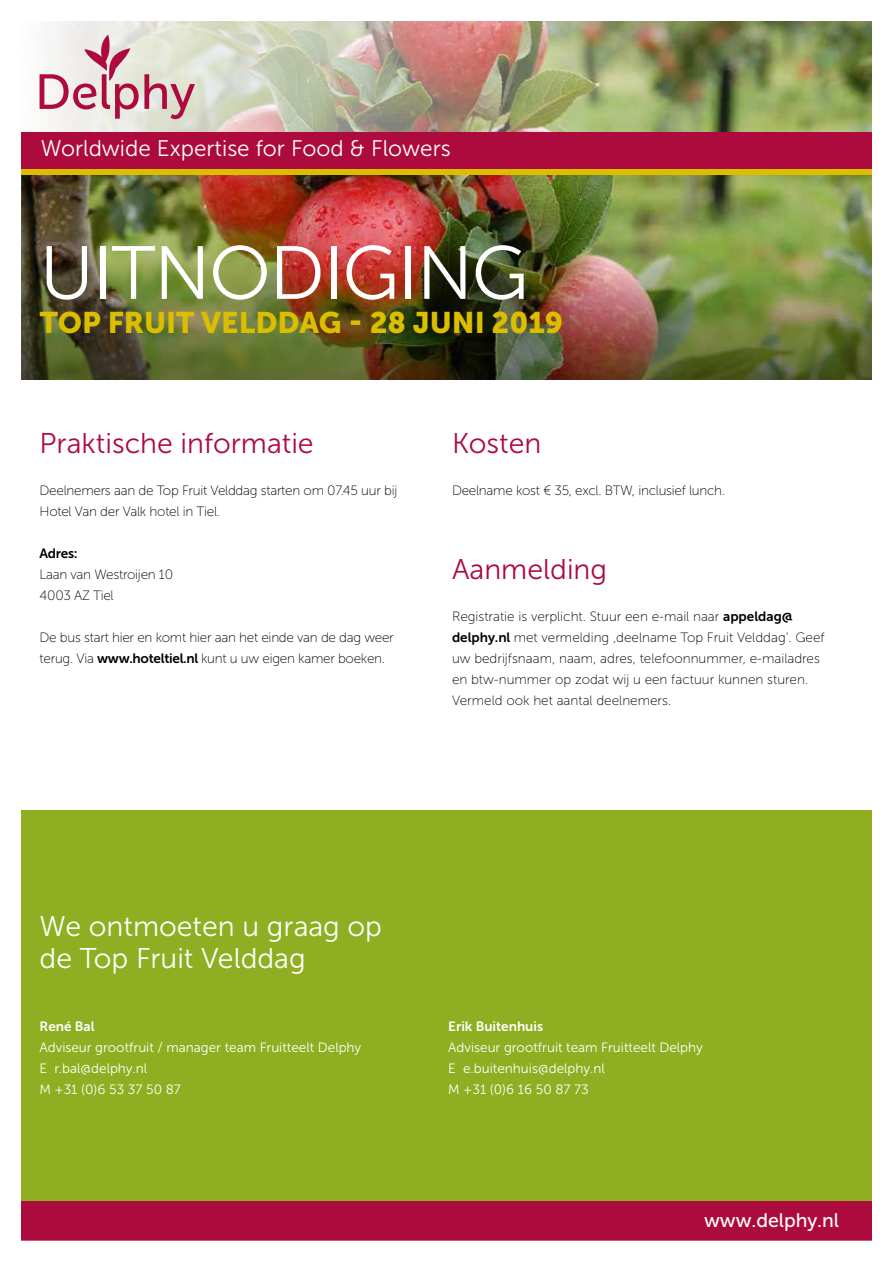
<style>
.page{position:relative;width:893px;height:1263px;background:#fff}
.page>*{position:absolute;margin:0;border:0;box-sizing:border-box;transform-origin:0 0}
.t1{font:75px "Museo Sans 300";letter-spacing:-.02em;color:#fff}
.t2{font:29.55px "Museo Sans 900";color:#dcbe00}
.t3{font:28.5px "Museo Sans 300";color:#ad0a3e}
.t4{font:28.5px/31.5px "Museo Sans 300";color:#fff}
.t5{font:22.5px "Museo Sans 300";color:#fff}
.t6{font:19.5px "Museo Sans 500";color:#fff}
.t7{font:13.5px/21px "Museo Sans 100";letter-spacing:-.02em;color:#000}
.t8{font:13.5px/21px "Museo Sans 100";color:#000}
.t9{font:13.5px/21px "Museo Sans 300";color:#fff}
.t10{font:13.5px "Museo Sans 700";color:#fff}
.t11{font:13.5px "Museo Sans 700";letter-spacing:-.02em;color:#000}
.s1{font-family:"Museo Sans 700"}
</style>
<div class="page">
<div style="left:0;top:810px;width:893px;height:391px;background:#90ae21"></div>
<img style="left:22px;top:175px;width:849px;height:47px">
<img style="left:39px;top:22px;width:832px;height:110px">
<img style="left:22px;top:222px;width:849px;height:158px">
<div style="left:12px;top:132px;width:881px;height:37px;background:#ad0a3e"></div>
<svg style="left:40px;top:35px;width:155px;height:84px"></svg>
<div style="left:0;top:169px;width:893px;height:6px;background:#dcbe00"></div>
<div style="left:0;top:1201px;width:893px;height:41px;background:#ad0a3e"></div>
<div style="left:0;top:0;width:893px;height:1262px;border:21px solid #fff"></div>
<h3 class="t5" style="left:41px;top:137px;width:412px">Worldwide Expertise for Food &amp; Flowers</h3>
<h1 class="t1" style="left:40px;top:233px;width:490px">UITNODIGING</h1>
<h2 class="t2" style="left:40px;top:306px;width:525px">TOP FRUIT VELDDAG - 28 JUNI 2019</h2>
<h3 class="t3" style="left:40px;top:428px;width:276px">Praktische informatie</h3>
<p class="t7" style="left:40px;top:480px;width:359px">Deelnemers aan de Top Fruit Velddag starten om 07.45 uur bij<br>Hotel Van der Valk hotel in Tiel.</p>
<p class="t11" style="left:40px;top:546px;width:40px">Adres:</p>
<p class="t7" style="left:40px;top:564px;width:135px">Laan van Westroijen 10<br>4003 AZ Tiel</p>
<p class="t7" style="left:40px;top:627px;width:356px">De bus start hier en komt hier aan het einde van de dag weer terug. Via <span class="s1">www.hoteltiel.nl</span> kunt u uw eigen kamer boeken.</p>
<h3 class="t3" style="left:452px;top:428px;width:91px">Kosten</h3>
<p class="t7" style="left:452px;top:480px;width:275px">Deelname kost € 35, excl. BTW, inclusief lunch.</p>
<h3 class="t3" style="left:452px;top:554px;width:157px">Aanmelding</h3>
<p class="t8" style="left:452px;top:606px;width:374px">Registratie is verplicht. Stuur een e-mail naar <span class="s1">appeldag@ delphy.nl</span> met vermelding ‚deelname Top Fruit Velddag‘. Geef uw bedrijfsnaam, naam, adres, telefoonnummer, e-mailadres en btw-nummer op zodat wij u een factuur kunnen sturen.<br>Vermeld ook het aantal deelnemers.</p>
<h3 class="t4" style="left:40px;top:911px;width:344px">We ontmoeten u graag op de Top Fruit Velddag</h3>
<p class="t10" style="left:40px;top:1018px;width:57px">René Bal</p>
<p class="t9" style="left:40px;top:1036px;width:323px">Adviseur grootfruit / manager team Fruitteelt Delphy<br>E r.bal@delphy.nl<br>M +31 (0)6 53 37 50 87</p>
<p class="t10" style="left:448px;top:1018px;width:96px">Erik Buitenhuis</p>
<p class="t9" style="left:448px;top:1036px;width:256px">Adviseur grootfruit team Fruitteelt Delphy<br>E e.buitenhuis@delphy.nl<br>M +31 (0)6 16 50 87 73</p>
<h3 class="t6" style="left:704px;top:1210px;width:136px">www.delphy.nl</h3>
</div>
